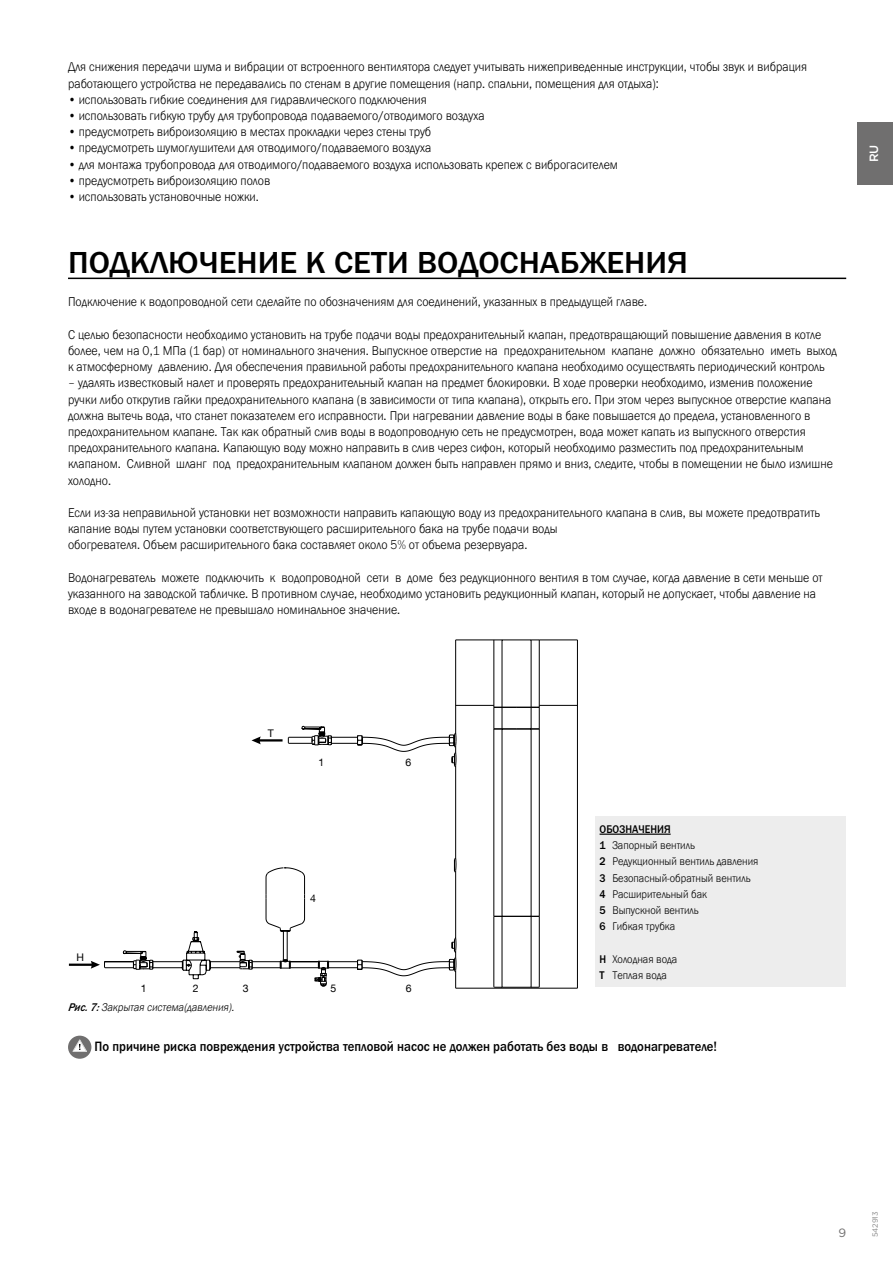
<style>
.page{position:relative;width:893px;height:1263px;background:#fff}
.page>*{position:absolute;margin:0;border:0;box-sizing:border-box;transform-origin:0 0}
.t1{font:500 31.5px "Franklin Gothic URW";color:#000;scale:1.05 1}
.t2{font:500 14.1px "Franklin Gothic URW";color:#000;scale:.91 1}
.t3{font:300 13.2px/16.2px "Franklin Gothic URW";color:#000;scale:.91 1}
.t4{font:500 12px "Gotham";color:#fff}
.t5{font:12px "Gotham";color:#706f6f}
.t6{font:300 11.55px/16.2px "Franklin Gothic URW";color:#000;scale:.91 1}
.t7{font:italic 300 11.55px "Franklin Gothic URW";color:#000;scale:.91 1}
.t8{font:10.5px "Helvetica Neue LT Com";color:#000}
.t9{font:7.5px "Gotham";color:#878787}
.s1{font-family:"Franklin Gothic URW Med Ita";font-weight:400}
.s2{font-weight:500}
</style>
<div class="page">
<div style="left:68px;top:1036px;width:23px;height:23px;background:#706f6f;border-radius:50%"></div>
<svg style="left:72px;top:1038px;width:16px;height:14px"></svg>
<hr style="left:68px;top:278px;width:778px;height:1px;background:#000">
<div style="left:595px;top:817px;width:251px;height:170px;background:#ededed"></div>
<hr style="left:600px;top:833px;width:71px;height:2px;background:#000">
<svg style="left:455px;top:639px;width:85px;height:66px"></svg>
<hr style="left:494px;top:640px;width:1px;height:65px;background:#000">
<hr style="left:539px;top:640px;width:1px;height:65px;background:#000">
<svg style="left:531px;top:640px;width:47px;height:1px"></svg>
<svg style="left:456px;top:640px;width:46px;height:1px"></svg>
<hr style="left:69px;top:963px;width:26px;height:3px;background:#000">
<svg style="left:91px;top:705px;width:487px;height:284px"></svg>
<div style="left:857px;top:122px;width:36px;height:63px;background:#706f6f"></div>
<p class="t3" style="left:68px;top:59px;width:813px">Для снижения передачи шума и вибрации от встроенного вентилятора следует учитывать нижеприведенные инструкции, чтобы звук и вибрация работающего устройства не передавались по стенам в другие помещения (напр. спальни, помещения для отдыха):</p>
<p class="t3" style="left:68px;top:92px;width:396px">• использовать гибкие соединения для гидравлического подключения</p>
<p class="t3" style="left:68px;top:108px;width:459px">• использовать гибкую трубу для трубопровода подаваемого/отводимого воздуха</p>
<p class="t3" style="left:68px;top:124px;width:401px">• предусмотреть виброизоляцию в местах прокладки через стены труб</p>
<p class="t3" style="left:68px;top:140px;width:401px">• предусмотреть шумоглушители для отводимого/подаваемого воздуха</p>
<p class="t3" style="left:68px;top:156px;width:606px">• для монтажа трубопровода для отводимого/подаваемого воздуха использовать крепеж с виброгасителем</p>
<p class="t3" style="left:68px;top:173px;width:224px">• предусмотреть виброизоляцию полов</p>
<p class="t3" style="left:68px;top:189px;width:211px">• использовать установочные ножки.</p>
<h1 class="t1" style="left:68px;top:243px;width:592px">ПОДКЛЮЧЕНИЕ К СЕТИ ВОДОСНАБЖЕНИЯ</h1>
<p class="t3" style="left:68px;top:294px;width:638px">Подключение к водопроводной сети сделайте по обозначениям для соединений, указанных в предыдущей главе.</p>
<p class="t3" style="left:68px;top:326px;width:846px">С целью безопасности необходимо установить на трубе подачи воды предохранительный клапан, предотвращающий повышение давления в котле более, чем на 0,1 МПа (1 бар) от номинального значения. Выпускное отверстие на предохранительном клапане должно обязательно иметь выход к атмосферному давлению. Для обеспечения правильной работы предохранительного клапана необходимо осуществлять периодический контроль</p>
<p class="t3" style="left:68px;top:375px;width:842px">– удалять известковый налет и проверять предохранительный клапан на предмет блокировки. В ходе проверки необходимо, изменив положение ручки либо открутив гайки предохранительного клапана (в зависимости от типа клапана), открыть его. При этом через выпускное отверстие клапана должна вытечь вода, что станет показателем его исправности. При нагревании давление воды в баке повышается до предела, установленного в предохранительном клапане. Так как обратный слив воды в водопроводную сеть не предусмотрен, вода может капать из выпускного отверстия предохранительного клапана. Капающую воду можно направить в слив через сифон, который необходимо разместить под предохранительным клапаном. Сливной шланг под предохранительным клапаном должен быть направлен прямо и вниз, следите, чтобы в помещении не было излишне холодно.</p>
<p class="t3" style="left:68px;top:505px;width:828px">Если из-за неправильной установки нет возможности направить капающую воду из предохранительного клапана в слив, вы можете предотвратить капание воды путем установки соответствующего расширительного бака на трубе подачи воды<br>обогревателя. Объем расширительного бака составляет около 5% от объема резервуара.</p>
<p class="t3" style="left:68px;top:569px;width:831px">Водонагреватель можете подключить к водопроводной сети в доме без редукционного вентиля в том случае, когда давление в сети меньше от указанного на заводской табличке. В противном случае, необходимо установить редукционный клапан, который не допускает, чтобы давление на входе в водонагревателе не превышало номинальное значение.</p>
<p class="t4" style="left:866px;top:162px;width:19px;rotate:-90deg">RU</p>
<p class="t8" style="left:76px;top:951px;width:9px">H</p>
<p class="t8" style="left:268px;top:727px;width:8px">T</p>
<p class="t8" style="left:319px;top:756px;width:7px">1</p>
<p class="t8" style="left:406px;top:756px;width:7px">6</p>
<p class="t8" style="left:310px;top:892px;width:7px">4</p>
<p class="t8" style="left:141px;top:982px;width:7px">1</p>
<p class="t8" style="left:193px;top:982px;width:7px">2</p>
<p class="t8" style="left:243px;top:982px;width:7px">3</p>
<p class="t8" style="left:331px;top:982px;width:7px">5</p>
<p class="t8" style="left:406px;top:982px;width:7px">6</p>
<p class="t7" style="left:68px;top:1000px;width:187px"><span class="s1">Рис.7:</span>Закрытая система(давления).</p>
<p class="t6" style="left:600px;top:821px;width:176px"><span class="s2">ОБОЗНАЧЕНИЯ<br>1</span> Запорный вентиль<br><span class="s2">2</span> Редукционный вентиль давления<br><span class="s2">3</span> Безопасный-обратный вентиль<br><span class="s2">4</span> Расширительный бак<br><span class="s2">5</span> Выпускной вентиль<br><span class="s2">6</span> Гибкая трубка</p>
<p class="t6" style="left:600px;top:951px;width:87px"><span class="s2">H</span> Холодная вода<br><span class="s2">T</span> Теплая вода</p>
<p class="t2" style="left:95px;top:1038px;width:685px">По причине риска повреждения устройства тепловой насос не должен работать без воды в водонагревателе!</p>
<p class="t5" style="left:838px;top:1225px;width:9px">9</p>
<p class="t9" style="left:870px;top:1237px;width:28px;rotate:-90deg">542913</p>
</div>
